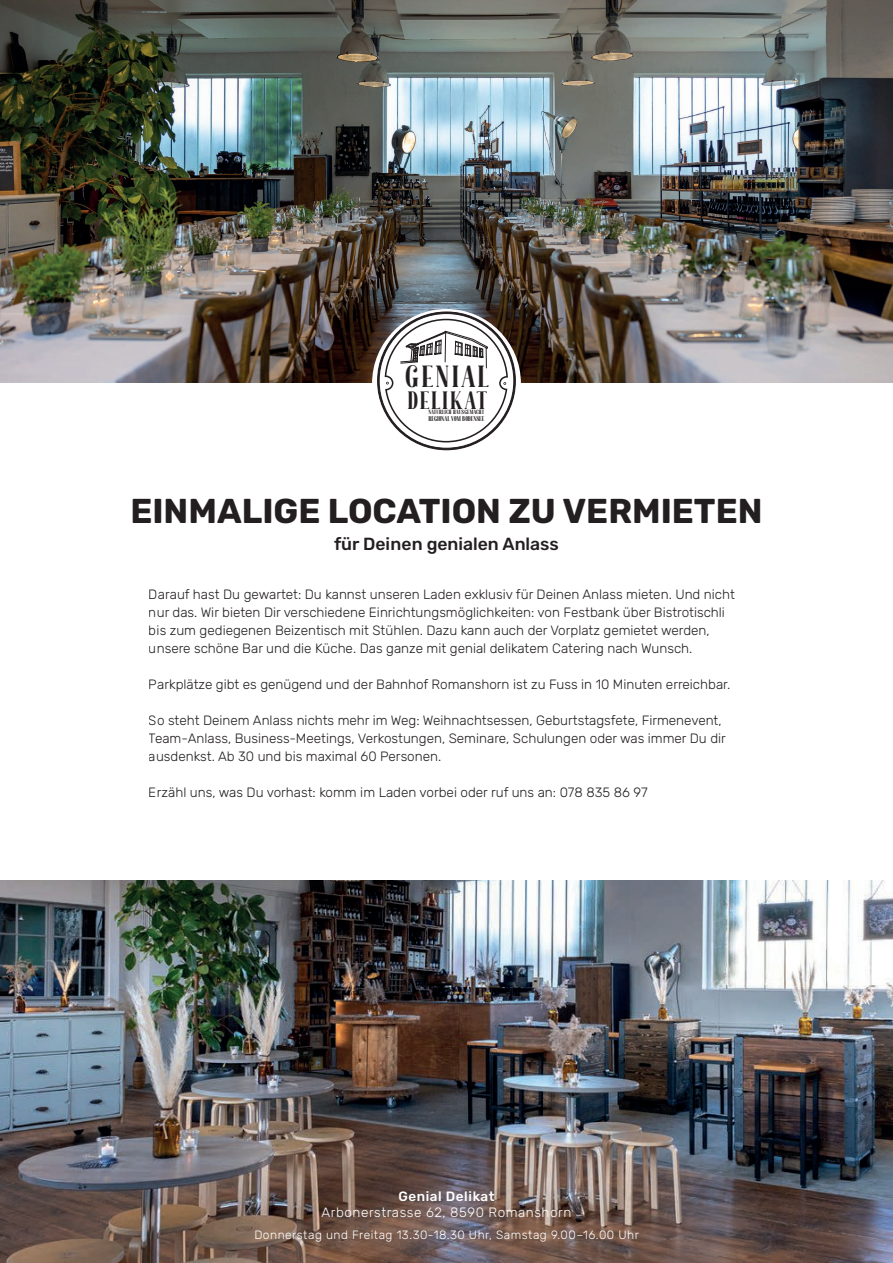
<style>
.page{position:relative;width:893px;height:1263px;background:#fff}
.page>*{position:absolute;margin:0;border:0;box-sizing:border-box;transform-origin:0 0}
.t1{font:700 34.5px "Rubik";color:#231f20}
.t2{font:30.6px "Gailanie";letter-spacing:.075em;color:#231f20}
.t3{font:25.05px "Gailanie";letter-spacing:.075em;color:#231f20}
.t4{font:500 17.55px "Rubik";color:#231f20}
.t5{font:300 13.5px/18px "Rubik";color:#231f20}
.t6{font:300 13.5px "Rubik";letter-spacing:.04em;color:#fff}
.t7{font:500 13.5px "Rubik";letter-spacing:.04em;color:#fff}
.t8{font:300 12px "Rubik";letter-spacing:.04em;color:#fff}
.t9{font:6.9px "Gailanie";letter-spacing:-.01em;color:#231f20}
.t10{font:6.15px "Gailanie";letter-spacing:.015em;color:#231f20}
</style>
<div class="page">
<img style="left:0;top:0;width:893px;height:383px">
<img style="left:0;top:880px;width:893px;height:383px">
<div style="left:372px;top:309px;width:149px;height:149px;background:#fff;border-radius:50%"></div>
<svg style="left:377px;top:311px;width:139px;height:139px"></svg>
<h2 class="t2" style="left:405px;top:359px;width:85px">GENIAL</h2>
<p class="t10" style="left:428px;top:409px;width:57px">NATÜRLICH HAUSGEMACHT</p>
<p class="t9" style="left:428px;top:415px;width:58px">REGIONAL VOM BODENSEE</p>
<h3 class="t3" style="left:407px;top:386px;width:81px">DELIKAT</h3>
<h1 class="t1" style="left:130px;top:491px;width:634px">EINMALIGE LOCATION ZU VERMIETEN</h1>
<p class="t4" style="left:334px;top:534px;width:226px">für Deinen genialen Anlass</p>
<p class="t5" style="left:149px;top:586px;width:588px">Darauf hast Du gewartet: Du kannst unseren Laden exklusiv für Deinen Anlass mieten. Und nicht nur das. Wir bieten Dir verschiedene Einrichtungsmöglichkeiten: von Festbank über Bistrotischli bis zum gediegenen Beizentisch mit Stühlen. Dazu kann auch der Vorplatz gemietet werden, unsere schöne Bar und die Küche. Das ganze mit genial delikatem Catering nach Wunsch.</p>
<p class="t5" style="left:149px;top:676px;width:583px">Parkplätze gibt es genügend und der Bahnhof Romanshorn ist zu Fuss in 10 Minuten erreichbar.</p>
<p class="t5" style="left:149px;top:712px;width:579px">So steht Deinem Anlass nichts mehr im Weg: Weihnachtsessen, Geburtstagsfete, Firmenevent,<br>Team-Anlass, Business-Meetings, Verkostungen, Seminare, Schulungen oder was immer Du dir ausdenkst. Ab 30 und bis maximal 60 Personen.</p>
<p class="t5" style="left:149px;top:784px;width:500px">Erzähl uns, was Du vorhast: komm im Laden vorbei oder ruf uns an: 078 835 86 97</p>
<p class="t7" style="left:398px;top:1189px;width:98px">Genial Delikat</p>
<p class="t6" style="left:322px;top:1205px;width:251px">Arbonerstrasse 62, 8590 Romanshorn</p>
<p class="t8" style="left:254px;top:1228px;width:386px">Donnerstag und Freitag 13.30-18.30 Uhr, Samstag 9.00–16.00 Uhr</p>
</div>
